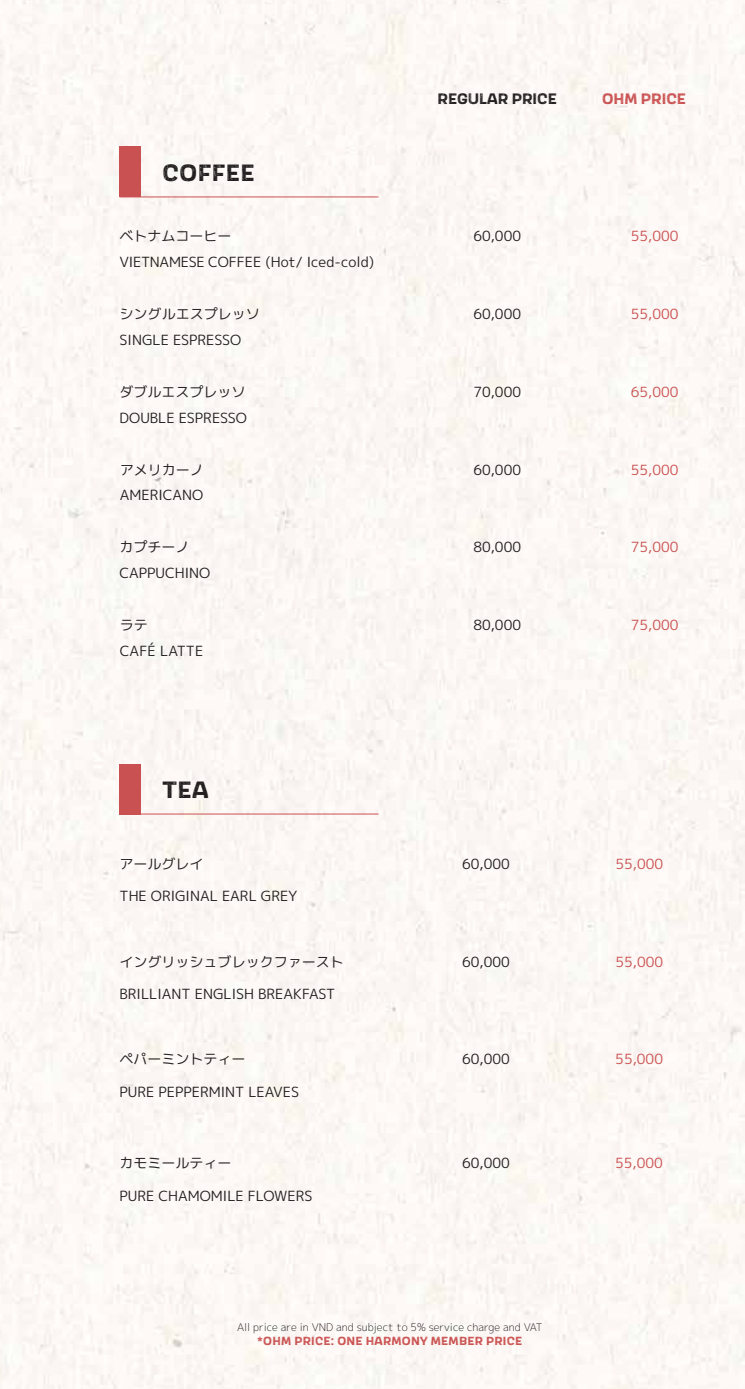
<style>
.page{position:relative;width:745px;height:1389px;background:#fff}
.page>*{position:absolute;margin:0;border:0;box-sizing:border-box;transform-origin:0 0}
.t1{font:700 24.5px "Scarlet Wood";letter-spacing:.02em;color:#231f20}
.t2{font:700 15.75px "Scarlet Wood";color:#231f20}
.t3{font:700 15.75px "Scarlet Wood";color:#ca5151}
.t4{font:14px "Mplus 1 p";color:#231f20}
.t5{font:14px "Mplus 1 p";color:#ca5151}
.t6{font:700 12.25px "Scarlet Wood";letter-spacing:.02em;color:#ca5151}
.t7{font:300 10.5px "Mplus 1 p";color:#231f20}
</style>
<div class="page">
<div style="left:0;top:0;width:744px;height:1389px;background:#fcf7f4"></div>
<hr style="left:120px;top:197px;width:258px;height:1px;background:#ca5151">
<div style="left:120px;top:147px;width:21px;height:50px;background:#ca5151"></div>
<hr style="left:119px;top:814px;width:259px;height:1px;background:#ca5151">
<div style="left:119px;top:764px;width:22px;height:50px;background:#ca5151"></div>
<h1 class="t1" style="left:162px;top:156px;width:93px">COFFEE</h1>
<p class="t2" style="left:437px;top:88px;width:121px">REGULAR PRICE</p>
<p class="t3" style="left:601px;top:88px;width:85px">OHM PRICE</p>
<p class="t4" style="left:119px;top:226px;width:113px">ベトナムコーヒー</p>
<p class="t5" style="left:630px;top:226px;width:49px">55,000</p>
<p class="t4" style="left:473px;top:226px;width:49px">60,000</p>
<p class="t4" style="left:119px;top:252px;width:256px">VIETNAMESE COFFEE (Hot/ Iced-cold)</p>
<p class="t4" style="left:119px;top:304px;width:142px">シングルエスプレッソ</p>
<p class="t5" style="left:630px;top:304px;width:49px">55,000</p>
<p class="t4" style="left:473px;top:304px;width:49px">60,000</p>
<p class="t4" style="left:119px;top:330px;width:123px">SINGLE ESPRESSO</p>
<p class="t4" style="left:119px;top:382px;width:127px">ダブルエスプレッソ</p>
<p class="t5" style="left:630px;top:382px;width:49px">65,000</p>
<p class="t4" style="left:473px;top:382px;width:49px">70,000</p>
<p class="t4" style="left:119px;top:408px;width:129px">DOUBLE ESPRESSO</p>
<p class="t4" style="left:120px;top:459px;width:85px">アメリカーノ</p>
<p class="t5" style="left:630px;top:459px;width:49px">55,000</p>
<p class="t4" style="left:473px;top:459px;width:49px">60,000</p>
<p class="t4" style="left:120px;top:485px;width:85px">AMERICANO</p>
<p class="t4" style="left:119px;top:537px;width:71px">カプチーノ</p>
<p class="t5" style="left:630px;top:537px;width:49px">75,000</p>
<p class="t4" style="left:473px;top:537px;width:49px">80,000</p>
<p class="t4" style="left:119px;top:563px;width:92px">CAPPUCHINO</p>
<p class="t4" style="left:120px;top:615px;width:29px">ラテ</p>
<p class="t5" style="left:630px;top:615px;width:49px">75,000</p>
<p class="t4" style="left:473px;top:615px;width:49px">80,000</p>
<p class="t4" style="left:120px;top:641px;width:85px">CAFÉ LATTE</p>
<h1 class="t1" style="left:162px;top:773px;width:48px">TEA</h1>
<p class="t4" style="left:119px;top:854px;width:85px">アールグレイ</p>
<p class="t5" style="left:615px;top:854px;width:49px">55,000</p>
<p class="t4" style="left:462px;top:854px;width:49px">60,000</p>
<p class="t4" style="left:119px;top:886px;width:179px">THE ORIGINAL EARL GREY</p>
<p class="t4" style="left:119px;top:951px;width:225px">イングリッシュブレックファースト</p>
<p class="t5" style="left:615px;top:951px;width:49px">55,000</p>
<p class="t4" style="left:462px;top:952px;width:49px">60,000</p>
<p class="t4" style="left:119px;top:984px;width:217px">BRILLIANT ENGLISH BREAKFAST</p>
<p class="t4" style="left:119px;top:1049px;width:127px">ペパーミントティー</p>
<p class="t5" style="left:615px;top:1049px;width:49px">55,000</p>
<p class="t4" style="left:462px;top:1049px;width:49px">60,000</p>
<p class="t4" style="left:119px;top:1082px;width:181px">PURE PEPPERMINT LEAVES</p>
<p class="t4" style="left:119px;top:1153px;width:114px">カモミールティー</p>
<p class="t5" style="left:615px;top:1153px;width:49px">55,000</p>
<p class="t4" style="left:462px;top:1153px;width:49px">60,000</p>
<p class="t4" style="left:119px;top:1186px;width:194px">PURE CHAMOMILE FLOWERS</p>
<p class="t7" style="left:237px;top:1319px;width:307px">All price are in VND and subject to 5% service charge and VAT</p>
<p class="t6" style="left:257px;top:1332px;width:266px">*OHM PRICE: ONE HARMONY MEMBER PRICE</p>
</div>
